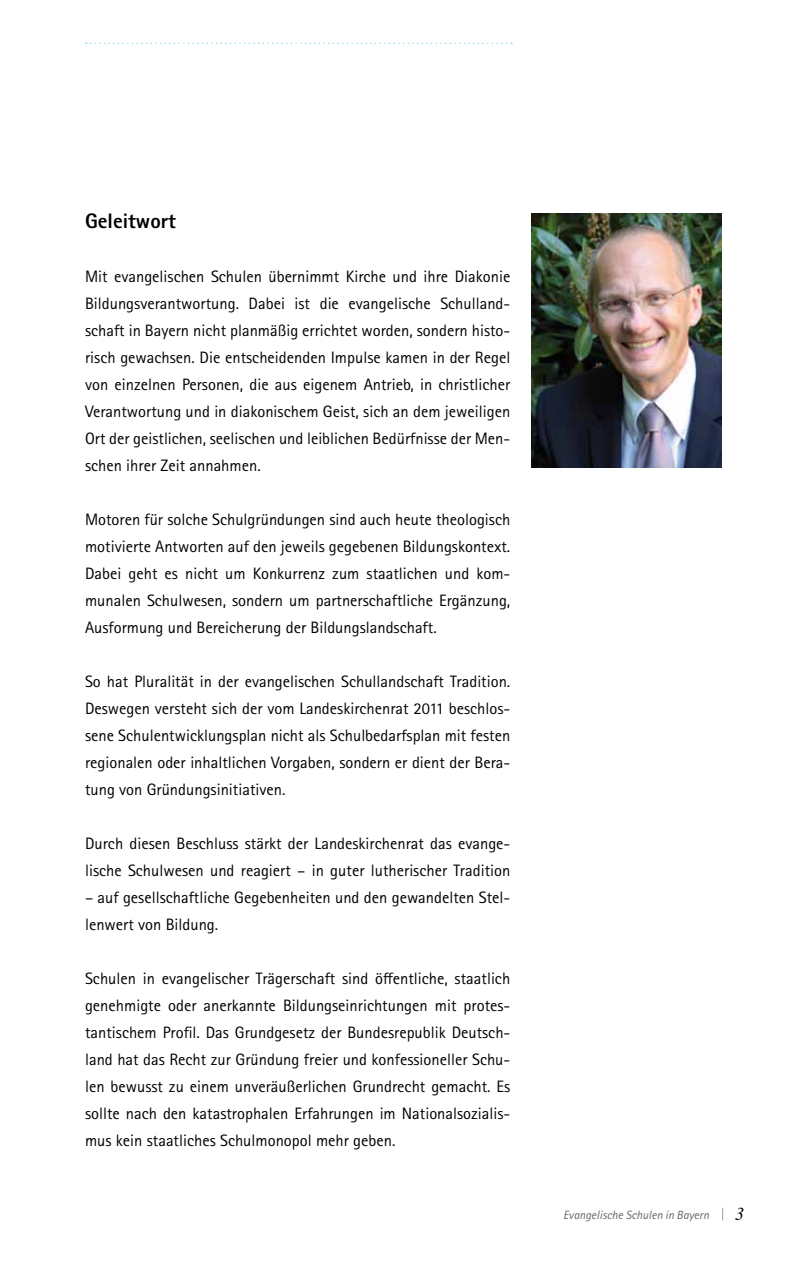
<style>
.page{position:relative;width:808px;height:1263px;background:#fff}
.page>*{position:absolute;margin:0;border:0;box-sizing:border-box;transform-origin:0 0}
.t1{font:800 21px "Rotis Sans Serif Pro";color:#000}
.t2{font:italic 18px "Times";color:#000}
.t3{font:16.5px/27px "Rotis Sans Serif Pro";color:#000;text-align:justify}
.t4{font:italic 12px "Rotis Sans Serif";color:#646567}
</style>
<div class="page">
<svg style="left:722px;top:1208px;width:1px;height:12px"></svg>
<svg style="left:86px;top:43px;width:426px;height:1px"></svg>
<img style="left:531px;top:213px;width:190px;height:254px">
<p class="t1" style="left:85px;top:208px;width:92px">Geleitwort</p>
<p class="t3" style="left:85px;top:263px;width:427px">Mit evangelischen Schulen übernimmt Kirche und ihre Diakonie Bildungsverantwortung. Dabei ist die evangelische Schulland&shy;schaft in Bayern nicht planmäßig errichtet worden, sondern histo&shy;risch gewachsen. Die entscheidenden Impulse kamen in der Regel von einzelnen Personen, die aus eigenem Antrieb, in christlicher Verantwortung und in diakonischem Geist, sich an dem jeweiligen Ort der geistlichen, seelischen und leiblichen Bedürfnisse der Men&shy;schen ihrer Zeit annahmen.</p>
<p class="t3" style="left:85px;top:506px;width:427px">Motoren für solche Schulgründungen sind auch heute theologisch motivierte Antworten auf den jeweils gegebenen Bildungskontext.<br>Dabei geht es nicht um Konkurrenz zum staatlichen und kom&shy;munalen Schulwesen, sondern um partnerschaftliche Ergänzung, Ausformung und Bereicherung der Bildungslandschaft.</p>
<p class="t3" style="left:85px;top:668px;width:427px">So hat Pluralität in der evangelischen Schullandschaft Tradition.<br>Deswegen versteht sich der vom Landeskirchenrat 2011 beschlos&shy;sene Schulentwicklungsplan nicht als Schulbedarfsplan mit festen regionalen oder inhaltlichen Vorgaben, sondern er dient der Bera&shy;tung von Gründungsinitiativen.</p>
<p class="t3" style="left:85px;top:830px;width:427px">Durch diesen Beschluss stärkt der Landeskirchenrat das evange&shy;lische Schulwesen und reagiert – in guter lutherischer Tradition</p>
<p class="t3" style="left:85px;top:884px;width:427px">– auf gesellschaftliche Gegebenheiten und den gewandelten Stel&shy;lenwert von Bildung.</p>
<p class="t3" style="left:85px;top:965px;width:427px">Schulen in evangelischer Trägerschaft sind öffentliche, staatlich genehmigte oder anerkannte Bildungseinrichtungen mit protes&shy;tantischem Profil. Das Grundgesetz der Bundesrepublik Deutsch&shy;land hat das Recht zur Gründung freier und konfessioneller Schu&shy;len bewusst zu einem unveräußerlichen Grundrecht gemacht. Es sollte nach den katastrophalen Erfahrungen im Nationalsozialis&shy;mus kein staatliches Schulmonopol mehr geben.</p>
<p class="t4" style="left:563px;top:1208px;width:147px">Evangelische Schulen in Bayern</p>
<p class="t2" style="left:735px;top:1198px;width:10px">3</p>
</div>
